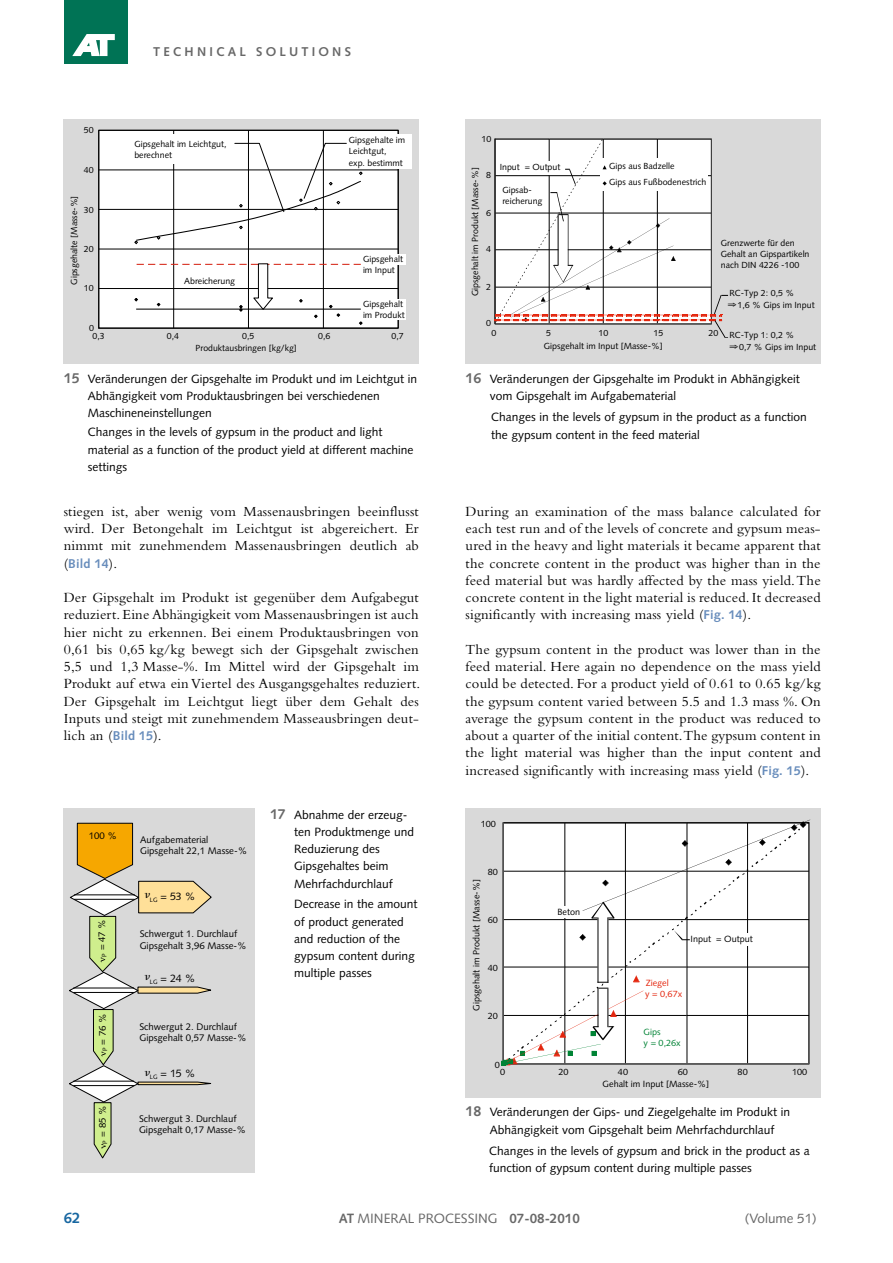
<style>
.page{position:relative;width:893px;height:1263px;background:#fff}
.page>*{position:absolute;margin:0;border:0;box-sizing:border-box;transform-origin:0 0}
.t1{font:700 15px "Syntax LT Std";color:#1867a1}
.t2{font:14.55px/17.2px "Bembo Std";letter-spacing:.01em;color:#000;text-align:justify}
.t3{font:13.5px "Syntax LT Std";color:#686868}
.t4{font:700 13.5px "Syntax LT Std";color:#686868}
.t5{font:700 12.75px "Syntax LT Std";letter-spacing:.25em;color:#686868}
.t6{font:700 12.75px "Syntax LT Std";letter-spacing:.01em;color:#688dbc}
.t7{font:12px/17.2px "Syntax LT Std";color:#000}
.t8{font:10.8px "Syntax LT Std";color:#000}
.t9{font:9.6px/10.9px "Syntax LT Std";color:#000}
.t10{font:9px "Syntax LT Std";color:#000}
.t11{font:9px "Syntax LT Std";color:#e4260e}
.t12{font:9px "Syntax LT Std";color:#008335}
.t13{font:8.85px/11.4px "Syntax LT Std";color:#000}
.s1{font-weight:700;font-size:14.25px;color:#686868}
.s2{font-family:"Bembo Std";font-weight:400;font-size:14.55px;color:#000}
.s3{font-family:"Syntax LT Std";font-weight:700;font-size:12.75px;color:#688dbc}
.s4{font-weight:700}
</style>
<div class="page">
<div style="left:64px;top:0;width:64px;height:64px;background:#007355"></div>
<svg style="left:72px;top:34px;width:43px;height:22px"></svg>
<div style="left:466px;top:808px;width:355px;height:289px;background:#d9d9d9"></div>
<svg style="left:501px;top:820px;width:309px;height:246px;background:#efefef"></svg>
<div style="left:64px;top:808px;width:191px;height:364px;background:#d9d9d9"></div>
<svg style="left:69px;top:823px;width:143px;height:335px"></svg>
<hr style="left:74px;top:1085px;width:60px;height:1px;background:#000">
<hr style="left:74px;top:1081px;width:60px;height:1px;background:#000">
<div style="left:466px;top:119px;width:355px;height:245px;background:#d9d9d9"></div>
<hr style="left:495px;top:139px;width:216px;height:1px;background:#000">
<hr style="left:711px;top:139px;width:1px;height:185px;background:#000">
<svg style="left:494px;top:140px;width:234px;height:198px;background:#ece9e9"></svg>
<div style="left:64px;top:119px;width:355px;height:245px;background:#d9d9d9"></div>
<svg style="left:98px;top:129px;width:301px;height:200px;background:#e4e4e4"></svg>
<div style="left:113px;top:135px;width:115px;height:29px;background:#fff"></div>
<div style="left:353px;top:135px;width:58px;height:34px;background:#fff"></div>
<div style="left:391px;top:254px;width:15px;height:11px;background:#fff"></div>
<div style="left:391px;top:299px;width:15px;height:21px;background:#fff"></div>
<svg style="left:134px;top:143px;width:229px;height:182px;background:#f0f0f0"></svg>
<p class="t13" style="left:84px;top:124px;width:11px">50</p>
<p class="t13" style="left:84px;top:164px;width:11px">40</p>
<p class="t13" style="left:68px;top:285px;width:91px;rotate:-90deg">Gipsgehalte [Masse-%]</p>
<p class="t13" style="left:84px;top:204px;width:11px">30</p>
<p class="t13" style="left:84px;top:243px;width:11px">20</p>
<p class="t13" style="left:84px;top:282px;width:11px">10</p>
<p class="t5" style="left:153px;top:45px;width:199px">TECHNICAL SOLUTIONS</p>
<p class="t13" style="left:134px;top:138px;width:94px">Gipsgehalt im Leichtgut, berechnet</p>
<p class="t13" style="left:349px;top:134px;width:58px">Gipsgehalte im</p>
<p class="t13" style="left:349px;top:146px;width:55px">Leichtgut, exp. bestimmt</p>
<p class="t13" style="left:184px;top:275px;width:52px">Abreicherung</p>
<p class="t13" style="left:363px;top:254px;width:42px;line-height:10.6px">Gipsgehalt im Input</p>
<p class="t13" style="left:363px;top:299px;width:43px;line-height:10.6px">Gipsgehalt im Produkt</p>
<p class="t13" style="left:89px;top:322px;width:6px">0</p>
<p class="t13" style="left:93px;top:330px;width:14px">0,3</p>
<p class="t13" style="left:167px;top:330px;width:14px">0,4</p>
<p class="t13" style="left:242px;top:330px;width:14px">0,5</p>
<p class="t13" style="left:318px;top:330px;width:14px">0,6</p>
<p class="t13" style="left:392px;top:330px;width:14px">0,7</p>
<p class="t13" style="left:196px;top:342px;width:103px">Produktausbringen [kg/kg]</p>
<p class="t7" style="left:88px;top:370px;width:331px;text-indent:-24px"><span class="s1">15</span> Veränderungen der Gipsgehalte im Produkt und im Leichtgut in<br>Abhängigkeit vom Produktausbringen bei verschiedenen<br>Maschineneinstellungen</p>
<p class="t7" style="left:88px;top:424px;width:327px">Changes in the levels of gypsum in the product and light material as a function of the product yield at different machine settings</p>
<p class="t2" style="left:64px;top:502px;width:357px">stiegen ist, aber wenig vom Massenausbringen beeinflusst wird. Der Betongehalt im Leichtgut ist abgereichert. Er nimmt mit zunehmendem Massenausbringen deutlich ab</p>
<p class="t6" style="left:64px;top:556px;width:55px"><span class="s2">(</span>Bild 14<span class="s2">).</span></p>
<p class="t2" style="left:64px;top:589px;width:358px">Der Gipsgehalt im Produkt ist gegenüber dem Aufgabegut reduziert. Eine Abhängigkeit vom Massenausbringen ist auch hier nicht zu erkennen. Bei einem Produktausbringen von 0,61 bis 0,65 kg/kg bewegt sich der Gipsgehalt zwischen 5,5 und 1,3 Masse-%. Im Mittel wird der Gipsgehalt im Produkt auf etwa ein Viertel des Ausgangsgehaltes reduziert.<br>Der Gipsgehalt im Leichtgut liegt über dem Gehalt des Inputs und steigt mit zunehmendem Masseausbringen deut&shy;lich an (<span class="s3">Bild 15</span>).</p>
<p class="t9" style="left:89px;top:830px;width:30px">100 %</p>
<p class="t9" style="left:96px;top:957px;width:40px;rotate:-90deg"><sub>P</sub> = 47 %</p>
<p class="t9" style="left:97px;top:1051px;width:40px;rotate:-90deg"><sub>P</sub> = 76 %</p>
<p class="t9" style="left:97px;top:1144px;width:40px;rotate:-90deg"><sub>P</sub> = 85 %</p>
<p class="t9" style="left:140px;top:834px;width:109px">Aufgabematerial<br>Gipsgehalt 22,1 Masse-%</p>
<p class="t8" style="left:145px;top:889px;width:53px">■<sub>LG</sub> = 53 %</p>
<p class="t9" style="left:140px;top:928px;width:109px">Schwergut 1. Durchlauf<br>Gipsgehalt 3,96 Masse-%</p>
<p class="t8" style="left:145px;top:971px;width:53px">■<sub>LG</sub> = 24 %</p>
<p class="t9" style="left:139px;top:1021px;width:109px">Schwergut 2. Durchlauf<br>Gipsgehalt 0,57 Masse-%</p>
<p class="t8" style="left:145px;top:1067px;width:53px">■<sub>LG</sub> = 15 %</p>
<p class="t9" style="left:139px;top:1113px;width:109px">Schwergut 3. Durchlauf<br>Gipsgehalt 0,17 Masse-%</p>
<p class="t7" style="left:294px;top:806px;width:121px;text-indent:-24px"><span class="s1">17</span> Abnahme der erzeug&shy;ten Produktmenge und<br>Reduzierung des<br>Gipsgehaltes beim<br>Mehrfachdurchlauf</p>
<p class="t7" style="left:294px;top:896px;width:125px">Decrease in the amount of product generated and reduction of the gypsum content during multiple passes</p>
<p class="t13" style="left:481px;top:133px;width:11px">10</p>
<p class="t13" style="left:469px;top:296px;width:130px;rotate:-90deg">Gipsgehalt im Produkt [Masse-%]</p>
<p class="t13" style="left:609px;top:158px;width:99px;line-height:16px">Gips aus Badzelle<br>Gips aus Fußbodenestrich</p>
<p class="t13" style="left:500px;top:161px;width:62px">Input = Output</p>
<p class="t13" style="left:486px;top:170px;width:6px">8</p>
<p class="t13" style="left:502px;top:184px;width:42px">Gipsab&shy;reicherung</p>
<p class="t13" style="left:486px;top:207px;width:6px">6</p>
<p class="t13" style="left:721px;top:237px;width:90px">Grenzwerte für den<br>Gehalt an Gipspartikeln nach DIN 4226 -100</p>
<p class="t13" style="left:486px;top:244px;width:6px">4</p>
<p class="t13" style="left:486px;top:281px;width:6px">2</p>
<p class="t13" style="left:728px;top:288px;width:88px">RC-Typ 2: 0,5 % ⇒1,6 % Gips im Input</p>
<p class="t13" style="left:730px;top:330px;width:88px">RC-Typ 1: 0,2 %<br>⇒ 0,7 % Gips im Input</p>
<p class="t13" style="left:486px;top:318px;width:6px">0</p>
<p class="t13" style="left:491px;top:327px;width:6px">0</p>
<p class="t13" style="left:546px;top:327px;width:6px">5</p>
<p class="t13" style="left:599px;top:327px;width:11px">10</p>
<p class="t13" style="left:654px;top:327px;width:11px">15</p>
<p class="t13" style="left:708px;top:327px;width:11px">20</p>
<p class="t13" style="left:544px;top:340px;width:121px">Gipsgehalt im Input [Masse-%]</p>
<p class="t7" style="left:490px;top:370px;width:311px;text-indent:-24px"><span class="s1">16</span> Veränderungen der Gipsgehalte im Produkt in Abhängigkeit vom Gipsgehalt im Aufgabematerial</p>
<p class="t7" style="left:491px;top:409px;width:317px">Changes in the levels of gypsum in the product as a function the gypsum content in the feed material</p>
<p class="t2" style="left:466px;top:502px;width:357px">During an examination of the mass balance calculated for each test run and of the levels of concrete and gypsum meas&shy;ured in the heavy and light materials it became apparent that the concrete content in the product was higher than in the feed material but was hardly affected by the mass yield. The concrete content in the light material is reduced. It decreased significantly with increasing mass yield (<span class="s3">Fig. 14</span>).</p>
<p class="t2" style="left:466px;top:640px;width:357px">The gypsum content in the product was lower than in the feed material. Here again no dependence on the mass yield could be detected. For a product yield of 0.61 to 0.65 kg/kg the gypsum content varied between 5.5 and 1.3 mass %. On average the gypsum content in the product was reduced to about a quarter of the initial content. The gypsum content in the light material was higher than the input content and increased significantly with increasing mass yield (<span class="s3">Fig. 15</span>).</p>
<p class="t10" style="left:481px;top:818px;width:17px">100</p>
<p class="t10" style="left:488px;top:866px;width:12px">80</p>
<p class="t10" style="left:471px;top:1011px;width:133px;rotate:-90deg">Gipsgehalt im Produkt [Masse-%]</p>
<p class="t10" style="left:488px;top:915px;width:12px">60</p>
<p class="t10" style="left:488px;top:962px;width:12px">40</p>
<p class="t10" style="left:488px;top:1011px;width:12px">20</p>
<p class="t10" style="left:557px;top:906px;width:24px">Beton</p>
<p class="t10" style="left:690px;top:934px;width:64px">Input = Output</p>
<p class="t11" style="left:646px;top:978px;width:25px">Ziegel</p>
<p class="t11" style="left:645px;top:989px;width:39px">y = 0,67x</p>
<p class="t12" style="left:644px;top:1037px;width:39px">y = 0,26x</p>
<p class="t12" style="left:644px;top:1027px;width:19px">Gips</p>
<p class="t10" style="left:495px;top:1059px;width:7px">0</p>
<p class="t10" style="left:500px;top:1067px;width:7px">0</p>
<p class="t10" style="left:558px;top:1067px;width:12px">20</p>
<p class="t10" style="left:618px;top:1067px;width:12px">40</p>
<p class="t10" style="left:678px;top:1067px;width:12px">60</p>
<p class="t10" style="left:738px;top:1067px;width:12px">80</p>
<p class="t10" style="left:792px;top:1067px;width:17px">100</p>
<p class="t10" style="left:603px;top:1078px;width:108px">Gehalt im Input [Masse-%]</p>
<p class="t7" style="left:490px;top:1103px;width:302px;text-indent:-24px"><span class="s1">18</span> Veränderungen der Gips- und Ziegelgehalte im Produkt in<br>Abhängigkeit vom Gipsgehalt beim Mehrfachdurchlauf</p>
<p class="t7" style="left:489px;top:1142px;width:322px">Changes in the levels of gypsum and brick in the product as a function of gypsum content during multiple passes</p>
<p class="t1" style="left:64px;top:1209px;width:18px">62</p>
<p class="t4" style="left:509px;top:1211px;width:72px">07-08-2010</p>
<p class="t3" style="left:339px;top:1210px;width:161px"><span class="s4">AT</span> MINERAL PROCESSING</p>
<p class="t3" style="left:745px;top:1210px;width:73px">(Volume 51)</p>
</div>
